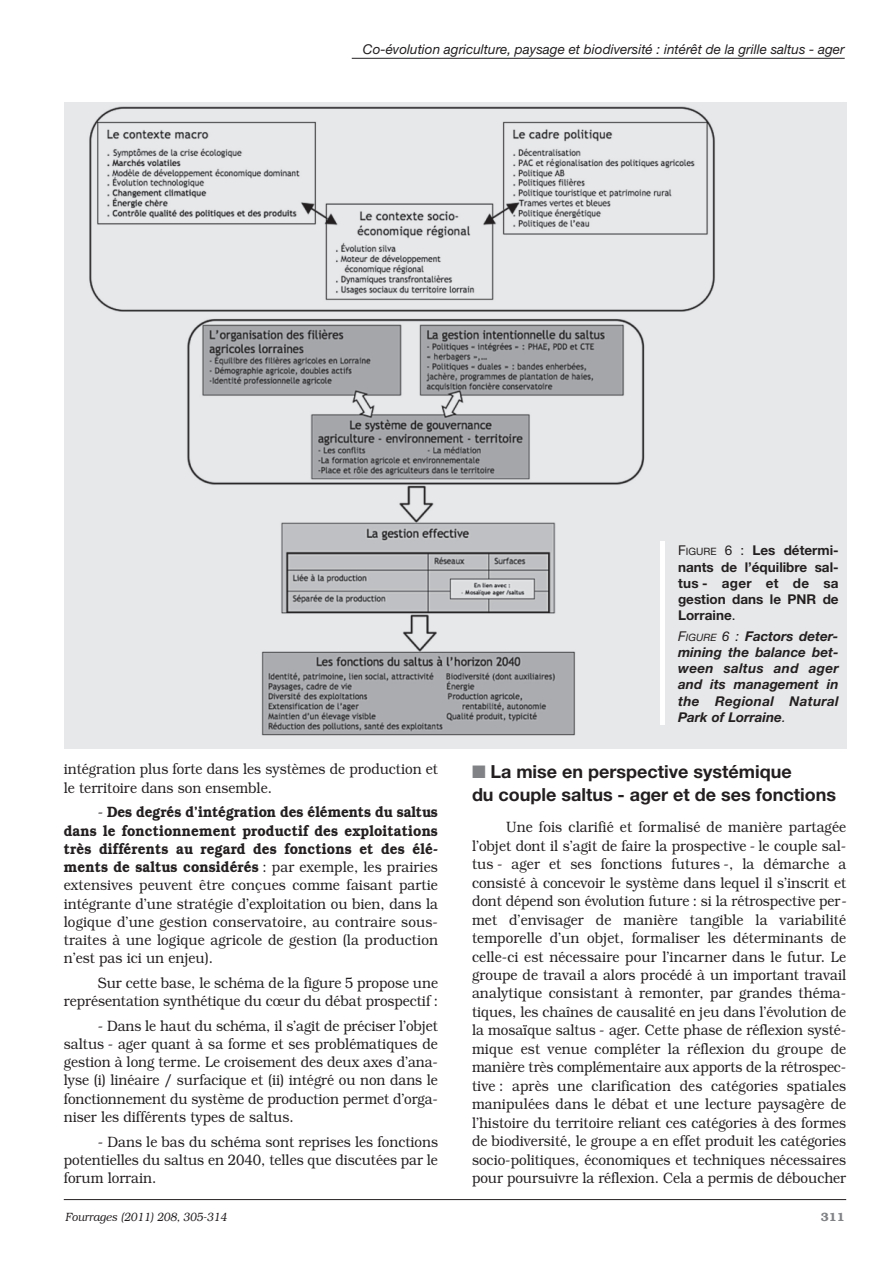
<style>
.page{position:relative;width:893px;height:1263px;background:#fff}
.page>*{position:absolute;margin:0;border:0;box-sizing:border-box;transform-origin:0 0}
.t1{font:700 18px/23px "Helvetica Neue";color:#231f20}
.t2{font:300 15px/18.5px "Bookman";color:#231f20;text-align:justify;scale:.9 1}
.t3{font:italic 700 13.5px/16.2px "Helvetica Neue";color:#231f20;text-align:justify}
.t4{font:700 13.5px/16.2px "Helvetica Neue";color:#231f20;text-align:justify}
.t5{font:italic 13.5px "Helvetica Neue";color:#231f20}
.t6{font:italic 300 12px "Bookman";color:#231f20;scale:.9 1}
.t7{font:600 12px "Bookman";color:#808285}
.s1{font-weight:600}
.s2{font-weight:400}
.s3{font-weight:400;font-size:10.2px}
.s4{color:#808285}
</style>
<div class="page">
<hr style="left:352px;top:58px;width:493px;height:1px;background:#231f20">
<hr style="left:64px;top:1199px;width:782px;height:1px;background:#231f20">
<div style="left:64px;top:102px;width:782px;height:646px;background:#e7e8e9"></div>
<img style="left:89px;top:106px;width:626px;height:630px">
<div style="left:660px;top:541px;width:5px;height:184px;background:#fff"></div>
<p class="t5" style="left:363px;top:44px;width:483px">Co-évolution agriculture, paysage et biodiversité : intérêt de la grille saltus - ager</p>
<p class="t2" style="left:64px;top:760px;width:417px">intégration plus forte dans les systèmes de production et le territoire dans son ensemble.</p>
<p class="t2" style="left:64px;top:803px;width:417px;text-indent:34px">- <span class="s1">Des degrés d’intégration des éléments du saltus dans le fonctionnement productif des exploitations très différents au regard des fonctions et des élé&shy;ments de saltus considérés</span> : par exemple, les prairies extensives peuvent être conçues comme faisant partie intégrante d’une stratégie d’exploitation ou bien, dans la logique d’une gestion conservatoire, au contraire sous&shy;traites à une logique agricole de gestion (la production n’est pas ici un enjeu).</p>
<p class="t2" style="left:64px;top:973px;width:417px;text-align:right">Sur cette base, le schéma de la figure 5 propose une représentation synthétique du cœur du débat prospectif :</p>
<p class="t2" style="left:64px;top:1016px;width:417px;text-indent:34px">- Dans le haut du schéma, il s’agit de préciser l’objet saltus - ager quant à sa forme et ses problématiques de gestion à long terme. Le croisement des deux axes d’ana&shy;lyse (i) linéaire / surfacique et (ii) intégré ou non dans le fonctionnement du système de production permet d’orga&shy;niser les différents types de saltus.</p>
<p class="t2" style="left:64px;top:1132px;width:417px;text-indent:34px">- Dans le bas du schéma sont reprises les fonctions potentielles du saltus en 2040, telles que discutées par le forum lorrain.</p>
<p class="t4" style="left:678px;top:544px;width:162px"><span class="s2">F</span><span class="s3">IGURE</span> <span class="s2">6 :</span> Les détermi&shy;nants de l’équilibre sal&shy;tus - ager et de sa gestion dans le PNR de Lorraine<span class="s2">.</span></p>
<p class="t3" style="left:678px;top:629px;width:162px"><span class="s2">F</span><span class="s3">IGURE</span> <span class="s2">6 :</span> Factors deter&shy;mining the balance bet&shy;ween saltus and ager and its management in the Regional Natural Park of Lorraine<span class="s2">.</span></p>
<p class="t1" style="left:472px;top:762px;width:366px"><span class="s4">■</span> La mise en perspective systémique<br>du couple saltus - ager et de ses fonctions</p>
<p class="t2" style="left:472px;top:818px;width:418px;text-indent:34px">Une fois clarifié et formalisé de manière partagée l’objet dont il s’agit de faire la prospective - le couple sal&shy;tus - ager et ses fonctions futures -, la démarche a consisté à concevoir le système dans lequel il s’inscrit et dont dépend son évolution future : si la rétrospective per&shy;met d’envisager de manière tangible la variabilité temporelle d’un objet, formaliser les déterminants de celle-ci est nécessaire pour l’incarner dans le futur. Le groupe de travail a alors procédé à un important travail analytique consistant à remonter, par grandes théma&shy;tiques, les chaînes de causalité en jeu dans l’évolution de la mosaïque saltus - ager. Cette phase de réflexion systé&shy;mique est venue compléter la réflexion du groupe de manière très complémentaire aux apports de la rétrospec&shy;tive : après une clarification des catégories spatiales manipulées dans le débat et une lecture paysagère de l’histoire du territoire reliant ces catégories à des formes de biodiversité, le groupe a en effet produit les catégories socio-politiques, économiques et techniques nécessaires pour poursuivre la réflexion. Cela a permis de déboucher</p>
<p class="t6" style="left:65px;top:1209px;width:181px">Fourrages (2011) 208, 305-314</p>
<p class="t7" style="left:821px;top:1209px;width:25px">311</p>
</div>
